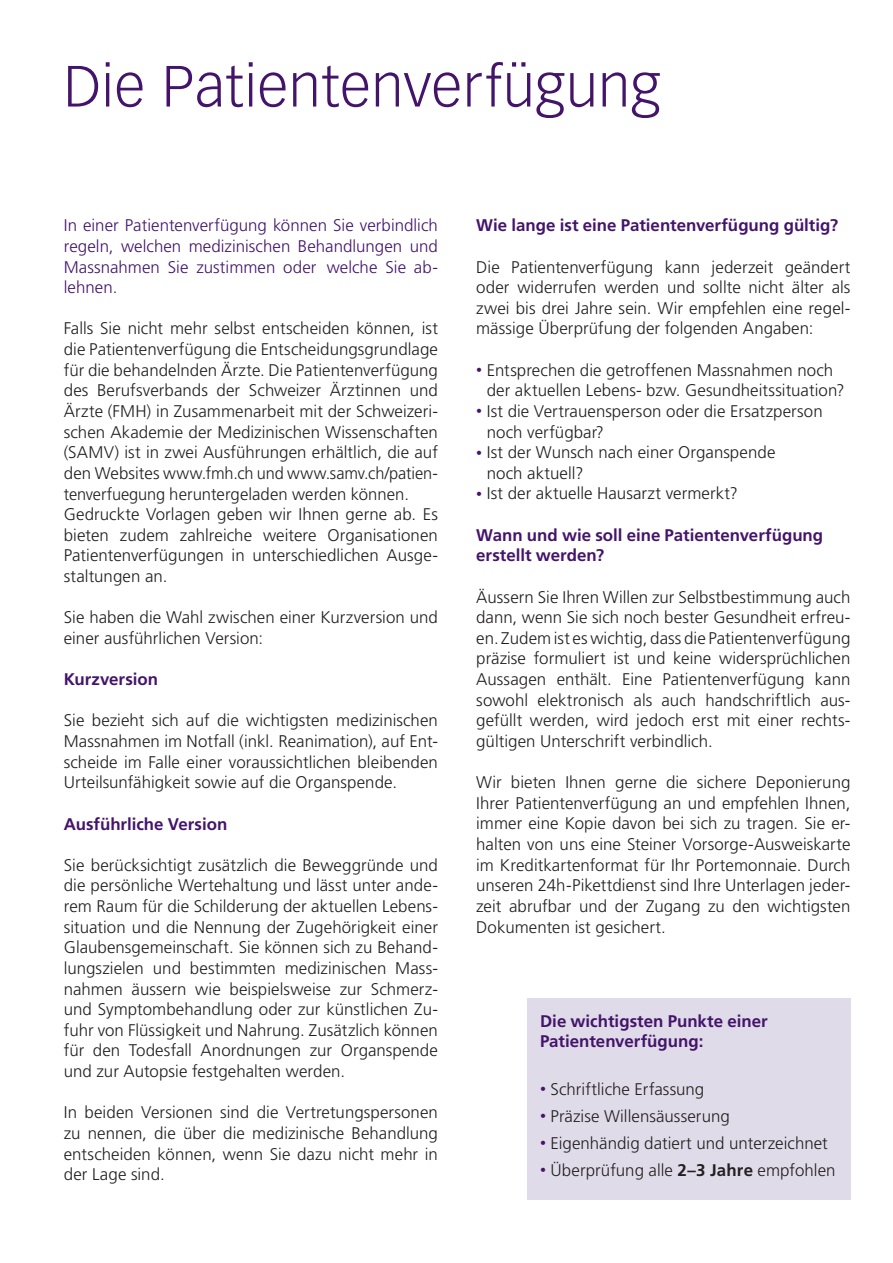
<style>
.page{position:relative;width:893px;height:1263px;background:#fff}
.page>*{position:absolute;margin:0;border:0;box-sizing:border-box;transform-origin:0 0}
.t1{font:300 57px "Vectora LH";letter-spacing:.01em;color:#44146b}
.t2{font:300 16.8px/20.5px "Frutiger";letter-spacing:.005em;color:#231f20;text-align:justify}
.t3{font:700 16.8px/20.5px "Frutiger";color:#44146b}
.t4{font:300 16.8px/20.5px "Frutiger";letter-spacing:.005em;color:#44146b;text-align:justify}
.s1{font-size:12px;color:#44146b}
.s2{font-weight:700}
</style>
<div class="page">
<div style="left:527px;top:998px;width:323px;height:201px;background:#e0dbe9"></div>
<h1 class="t1" style="left:64px;top:53px;width:598px">Die Patientenverfügung</h1>
<p class="t4" style="left:64px;top:215px;width:376px">In einer Patientenverfügung können Sie verbindlich regeln, welchen medizinischen Behandlungen und Massnahmen Sie zustimmen oder welche Sie ab&shy;lehnen.</p>
<p class="t2" style="left:64px;top:318px;width:376px;text-align:left">Falls Sie nicht mehr selbst entscheiden können, ist die Patientenverfügung die Entscheidungsgrundlage für die behandelnden Ärzte. Die Patientenverfügung des Berufsverbands der Schweizer Ärztinnen und Ärzte (FMH) in Zusammenarbeit mit der Schweizeri&shy;schen Akademie der Medizinischen Wissenschaften (SAMV) ist in zwei Ausführungen erhältlich, die auf den Websites www.fmh.ch und www.samv.ch/patien&shy;tenverfuegung heruntergeladen werden können.<br>Gedruckte Vorlagen geben wir Ihnen gerne ab. Es bieten zudem zahlreiche weitere Organisationen Patientenverfügungen in unterschiedlichen Ausge&shy;staltungen an.</p>
<p class="t2" style="left:64px;top:607px;width:376px">Sie haben die Wahl zwischen einer Kurzversion und einer ausführlichen Version:</p>
<p class="t3" style="left:64px;top:669px;width:96px">Kurzversion</p>
<p class="t2" style="left:64px;top:710px;width:376px">Sie bezieht sich auf die wichtigsten medizinischen Massnahmen im Notfall (inkl. Reanimation), auf Ent&shy;scheide im Falle einer voraussichtlichen bleibenden Urteilsunfähigkeit sowie auf die Organspende.</p>
<p class="t3" style="left:64px;top:813px;width:165px">Ausführliche Version</p>
<p class="t2" style="left:64px;top:855px;width:376px">Sie berücksichtigt zusätzlich die Beweggründe und die persönliche Wertehaltung und lässt unter ande&shy;rem Raum für die Schilderung der aktuellen Lebens&shy;situation und die Nennung der Zugehörigkeit einer Glaubensgemeinschaft. Sie können sich zu Behand&shy;lungszielen und bestimmten medizinischen Mass&shy;nahmen äussern wie beispielsweise zur Schmerz&shy;und Symptombehandlung oder zur künstlichen Zu&shy;fuhr von Flüssigkeit und Nahrung. Zusätzlich können für den Todesfall Anordnungen zur Organspende und zur Autopsie festgehalten werden.</p>
<p class="t2" style="left:64px;top:1102px;width:376px">In beiden Versionen sind die Vertretungspersonen zu nennen, die über die medizinische Behandlung entscheiden können, wenn Sie dazu nicht mehr in der Lage sind.</p>
<p class="t3" style="left:476px;top:215px;width:363px">Wie lange ist eine Patientenverfügung gültig?</p>
<p class="t2" style="left:476px;top:256px;width:376px">Die Patientenverfügung kann jederzeit geändert oder widerrufen werden und sollte nicht älter als zwei bis drei Jahre sein. Wir empfehlen eine regel&shy;mässige Überprüfung der folgenden Angaben:</p>
<p class="t2" style="left:487px;top:360px;width:359px;text-indent:-11px"><span class="s1">•</span> Entsprechen die getroffenen Massnahmen noch der aktuellen Lebens- bzw. Gesundheitssituation?</p>
<p class="t2" style="left:487px;top:401px;width:337px;text-indent:-11px"><span class="s1">•</span> Ist die Vertrauensperson oder die Ersatzperson noch verfügbar?</p>
<p class="t2" style="left:487px;top:442px;width:290px;text-indent:-11px"><span class="s1">•</span> Ist der Wunsch nach einer Organspende noch aktuell?</p>
<p class="t2" style="left:476px;top:483px;width:263px"><span class="s1">•</span> Ist der aktuelle Hausarzt vermerkt?</p>
<p class="t3" style="left:476px;top:524px;width:349px">Wann und wie soll eine Patientenverfügung erstellt werden?</p>
<p class="t2" style="left:476px;top:586px;width:376px">Äussern Sie Ihren Willen zur Selbstbestimmung auch dann, wenn Sie sich noch bester Gesundheit erfreu&shy;en. Zudem ist es wichtig, dass die Patientenverfügung präzise formuliert ist und keine widersprüchlichen Aussagen enthält. Eine Patientenverfügung kann sowohl elektronisch als auch handschriftlich aus&shy;gefüllt werden, wird jedoch erst mit einer rechts&shy;gültigen Unterschrift verbindlich.</p>
<p class="t2" style="left:476px;top:772px;width:376px">Wir bieten Ihnen gerne die sichere Deponierung Ihrer Patientenverfügung an und empfehlen Ihnen, immer eine Kopie davon bei sich zu tragen. Sie er&shy;halten von uns eine Steiner Vorsorge-Ausweiskarte im Kreditkartenformat für Ihr Portemonnaie. Durch unseren 24h-Pikettdienst sind Ihre Unterlagen jeder&shy;zeit abrufbar und der Zugang zu den wichtigsten Dokumenten ist gesichert.</p>
<p class="t3" style="left:540px;top:1010px;width:229px">Die wichtigsten Punkte einer<br>Patientenverfügung:</p>
<p class="t2" style="left:540px;top:1079px;width:166px"><span class="s1">•</span> Schriftliche Erfassung</p>
<p class="t2" style="left:540px;top:1106px;width:191px"><span class="s1">•</span> Präzise Willensäusserung</p>
<p class="t2" style="left:540px;top:1133px;width:289px"><span class="s1">•</span> Eigenhändig datiert und unterzeichnet</p>
<p class="t2" style="left:540px;top:1160px;width:297px"><span class="s1">•</span> Überprüfung alle <span class="s2">2–3 Jahre</span> empfohlen</p>
</div>
